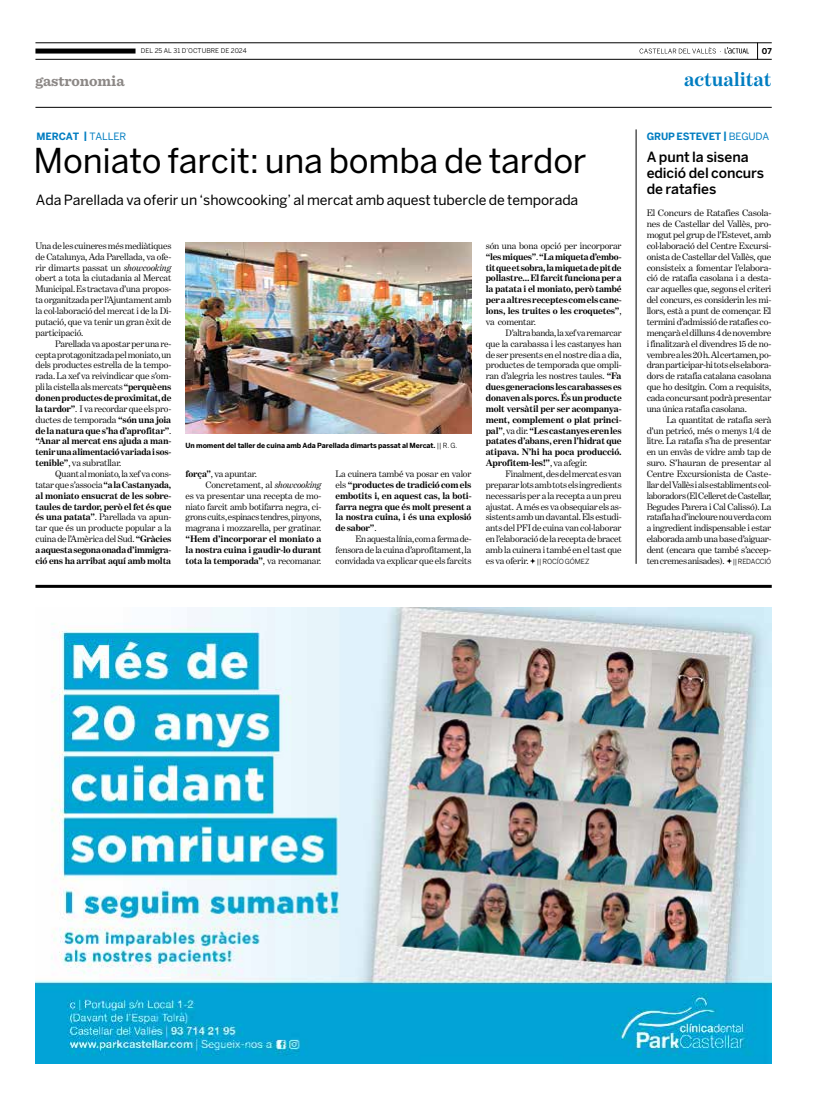
<style>
.page{position:relative;width:820px;height:1106px;background:#fff}
.page>*{position:absolute;margin:0;border:0;box-sizing:border-box;transform-origin:0 0}
.t1{font:34px "Benton Sans";letter-spacing:-.005em;color:#000}
.t2{font:700 20px "Benton Modern One";letter-spacing:-.005em;color:#007dc1}
.t3{font:700 15px "Sentinel";letter-spacing:-.005em;color:#8c8886}
.t4{font:14px "Benton Sans";letter-spacing:-.005em;color:#000}
.t5{font:500 14px/16px "Benton Sans";letter-spacing:-.01em;color:#000}
.t6{font:700 10px "Benton Sans";letter-spacing:-.02em;color:#007dc1}
.t7{font:9.5px/10.9px "Benton Modern One";letter-spacing:-.02em;color:#000;text-align:justify}
.t8{font:700 9.5px/10.9px "Benton Modern One";letter-spacing:-.015em;color:#000;text-align:justify}
.t9{font:700 8px "Benton Sans";color:#000}
.t10{font:700 7px "Benton Sans";letter-spacing:-.01em;color:#000}
.t11{font:7px "Benton Sans";letter-spacing:-.015em;color:#000}
.t12{font:6.5px "Benton Sans";letter-spacing:.005em;color:#000}
.s1{font-weight:400}
.s2{font-style:italic}
.s3{font-weight:700}
.s4{font-family:"Benton Modern One";font-size:9.5px}
.s5{font-family:"Benton Sans";font-size:7px}
</style>
<div class="page">
<svg style="left:757px;top:44px;width:1px;height:15px"></svg>
<svg style="left:639px;top:47px;width:109px;height:7px"></svg>
<hr style="left:35px;top:107px;width:736px;height:1px;background:#000">
<hr style="left:35px;top:43px;width:736px;height:1px;background:#000">
<hr style="left:35px;top:59px;width:736px;height:1px;background:#000">
<div style="left:35px;top:49px;width:100px;height:5px;background:#000"></div>
<hr style="left:35px;top:585px;width:736px;height:3px;background:#000">
<img style="left:185px;top:242px;width:286px;height:191px">
<svg style="left:530px;top:558px;width:5px;height:6px"></svg>
<svg style="left:726px;top:558px;width:5px;height:6px"></svg>
<hr style="left:635px;top:129px;width:1px;height:435px;background:#000">
<img style="left:35px;top:607px;width:736px;height:456px">
<p class="t12" style="left:141px;top:47px;width:107px">DEL 25 AL 31 D’OCTUBRE DE 2024</p>
<p class="t9" style="left:761px;top:46px;width:11px">07</p>
<h3 class="t3" style="left:35px;top:69px;width:91px">gastronomia</h3>
<h2 class="t2" style="left:684px;top:68px;width:89px">actualitat</h2>
<p class="t6" style="left:36px;top:131px;width:91px">MERCAT | <span class="s1">TALLER</span></p>
<h1 class="t1" style="left:33px;top:140px;width:554px">Moniato farcit: una bomba de tardor</h1>
<h3 class="t4" style="left:36px;top:192px;width:543px">Ada Parellada va oferir un ‘showcooking’ al mercat amb aquest tubercle de temporada</h3>
<p class="t7" style="left:35px;top:240px;width:137px">Una de les cuineres més mediàtiques de Catalunya, Ada Parellada, va ofe&shy;rir dimarts passat un <span class="s2">showcooking </span>obert a tota la ciutadania al Mercat Municipal. Es tractava d’una propos&shy;ta organitzada per l’Ajuntament amb la col·laboració del mercat i de la Di&shy;putació, que va tenir un gran èxit de participació.</p>
<p class="t7" style="left:35px;top:338px;width:137px;text-indent:20px">Parellada va apostar per una re&shy;cepta protagonitzada pel moniato, un dels productes estrella de la tempo&shy;rada. La xef va reivindicar que s’om&shy;pli la cistella als mercats <span class="s3">“perquè ens donen productes de proximitat, de la tardor”</span>. I va recordar que els pro&shy;ductes de temporada <span class="s3">“són una joia de la natura que s’ha d’aprofitar”</span>. <span class="s3">“Anar al mercat ens ajuda a man&shy;tenir una alimentació variada i sos&shy;tenible”</span>, va subratllar.</p>
<p class="t8" style="left:35px;top:468px;width:137px;text-indent:20px"><span class="s1">Quant al moniato, la xef va cons&shy;tatar que s’associa</span> “a la Castanyada, al moniato ensucrat de les sobre&shy;taules de tardor, però el fet és que és una patata”<span class="s1">. Parellada va apun&shy;tar que és un producte popular a la cuina de l’Amèrica del Sud.</span> “Gràcies a aquesta segona onada d’immigra&shy;ció ens ha arribat aquí amb molta</p>
<p class="t10" style="left:185px;top:441px;width:273px">Un moment del taller de cuina amb Ada Parellada dimarts passat al Mercat. <span class="s1">|| R. G.</span></p>
<p class="t7" style="left:185px;top:468px;width:73px"><span class="s3">força”</span>, va apuntar.</p>
<p class="t7" style="left:205px;top:479px;width:117px">Concretament, al <span class="s2">showcooking</span></p>
<p class="t7" style="left:185px;top:490px;width:137px">es va presentar una recepta de mo-</p>
<p class="t7" style="left:185px;top:501px;width:137px">niato farcit amb botifarra negra, ci-</p>
<p class="t7" style="left:185px;top:512px;width:137px">grons cuits, espinacs tendres, pinyons,</p>
<p class="t7" style="left:185px;top:522px;width:137px">magrana i mozzarella, per gratinar.</p>
<p class="t8" style="left:185px;top:533px;width:137px">“Hem d’incorporar el moniato a la nostra cuina i gaudir-lo durant tota la temporada”<span class="s1">, va recomanar.</span></p>
<p class="t8" style="left:335px;top:468px;width:137px"><span class="s1">La cuinera també va posar en valor els</span> “productes de tradició com els embotits i, en aquest cas, la boti&shy;farra negra que és molt present a la nostra cuina, i és una explosió de sabor”<span class="s1">.</span></p>
<p class="t7" style="left:335px;top:533px;width:137px;text-indent:20px">En aquesta línia, com a ferma de&shy;fensora de la cuina d’aprofitament, la convidada va explicar que els farcits</p>
<p class="t8" style="left:485px;top:240px;width:137px"><span class="s1">són una bona opció per incorporar </span>“les miques”<span class="s1">.</span> “La miqueta d’embo&shy;tit que et sobra, la miqueta de pit de pollastre... El farcit funciona per a la patata i el moniato, però també per a altres receptes com els cane&shy;lons, les truites o les croquetes”<span class="s1">, va comentar.</span></p>
<p class="t8" style="left:485px;top:327px;width:137px;text-indent:20px"><span class="s1">D’altra banda, la xef va remarcar que la carabassa i les castanyes han de ser presents en el nostre dia a dia, productes de temporada que ompli&shy;ran d’alegria les nostres taules.</span> “Fa dues generacions les carabasses es donaven als porcs. És un producte molt versàtil per ser acompanya&shy;ment, complement o plat princi&shy;pal”<span class="s1">, va dir.</span> “Les castanyes eren les patates d’abans, eren l’hidrat que atipava. N’hi ha poca producció.<br>Aprofitem-les!”<span class="s1">, va afegir.</span></p>
<p class="t7" style="left:485px;top:468px;width:137px;text-indent:20px">Finalment, des del mercat es van preparar lots amb tots els ingredients necessaris per a la recepta a un preu ajustat. A més es va obsequiar els as&shy;sistents amb un davantal. Els estudi&shy;ants del PFI de cuina van col·laborar en l’elaboració de la recepta de bracet amb la cuinera i també en el tast que</p>
<p class="t11" style="left:485px;top:557px;width:105px"><span class="s4">es va oferir.</span> || ROCÍO GÓMEZ</p>
<p class="t6" style="left:646px;top:131px;width:124px">GRUP ESTEVET | <span class="s1">BEGUDA</span></p>
<h3 class="t5" style="left:646px;top:148px;width:119px">A punt la sisena edició del concurs de ratafies</h3>
<p class="t7" style="left:646px;top:208px;width:126px">El Concurs de Ratafies Casola&shy;nes de Castellar del Vallès, pro&shy;mogut pel grup de l’Estevet, amb col·laboració del Centre Excursi&shy;onista de Castellar del Vallès, que consisteix a fomentar l’elabora&shy;ció de ratafia casolana i a desta&shy;car aquelles que, segons el criteri del concurs, es considerin les mi&shy;llors, està a punt de començar. El termini d’admissió de ratafies co&shy;mençarà el dilluns 4 de novembre i finalitzarà el divendres 15 de no&shy;vembre a les 20 h. Al certamen, po&shy;dran participar-hi tots els elabora&shy;dors de ratafia catalana casolana que ho desitgin. Com a requisits, cada concursant podrà presentar una única ratafia casolana.</p>
<p class="t7" style="left:646px;top:414px;width:126px;text-indent:20px">La quantitat de ratafia serà d’un petricó, més o menys 1/4 de litre. La ratafia s’ha de presentar en un envàs de vidre amb tap de suro. S’hauran de presentar al Centre Excursionista de Caste&shy;llar del Vallès i als establiments col· laboradors (El Celleret de Castellar, Begudes Parera i Cal Calissó). La ratafia ha d’incloure nou verda com a ingredient indispensable i estar elaborada amb una base d’aiguar&shy;dent (encara que també s’accep&shy;ten cremes anisades). <span class="s5">|| REDACCIÓ</span></p>
</div>
